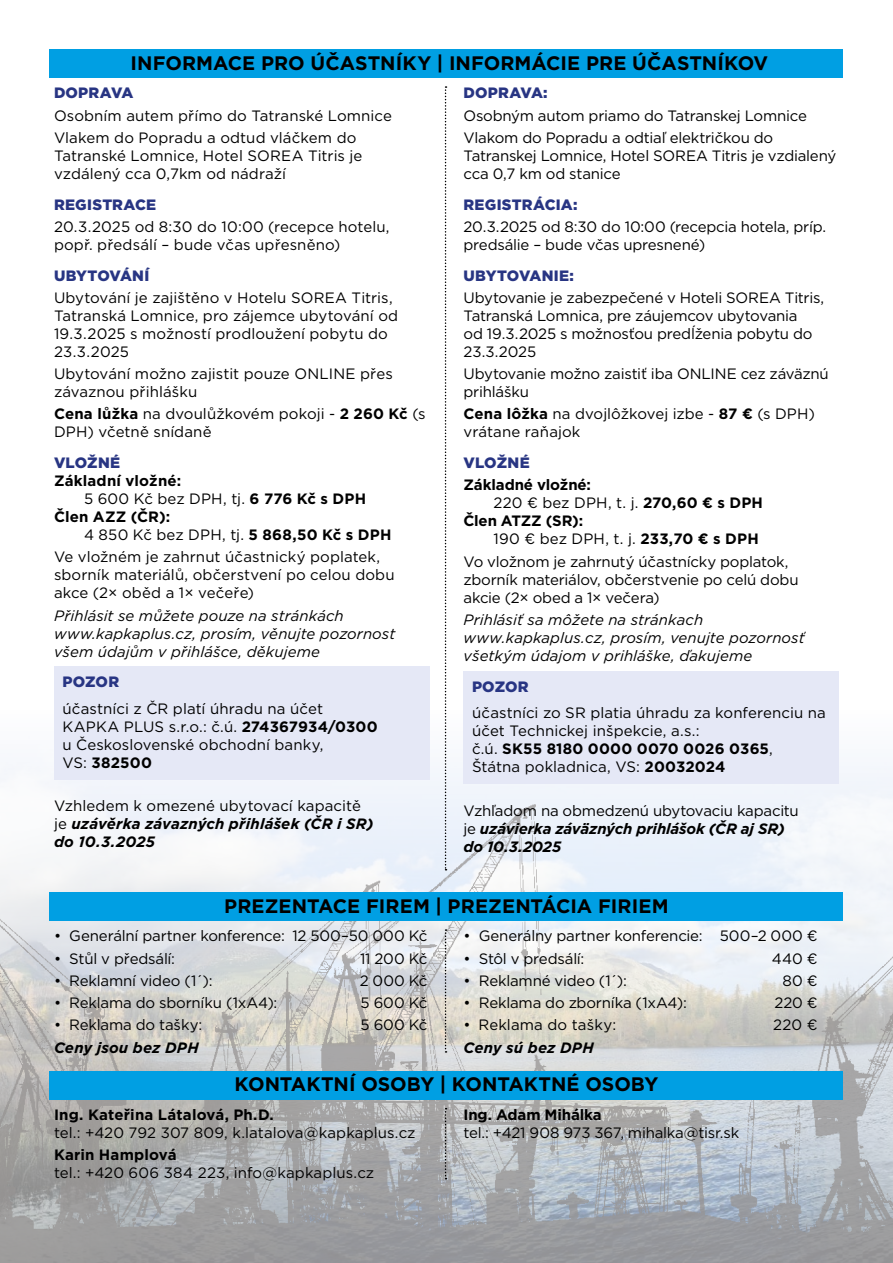
<style>
.page{position:relative;width:893px;height:1263px;background:#fff}
.page>*{position:absolute;margin:0;border:0;box-sizing:border-box;transform-origin:0 0}
.t1{font:700 19.5px "Gotham";color:#000}
.t2{font:15px/18px "Gotham";letter-spacing:-.005em;color:#000}
.t3{font:italic 15px/18px "Gotham";letter-spacing:.005em;color:#000}
.t4{font:italic 700 15px/18px "Gotham";color:#000}
.t5{font:700 15px "Gotham";letter-spacing:.005em;color:#000}
.t6{font:900 15px "Gotham";letter-spacing:.01em;color:#283583}
.t7{font:700 15px "Gotham";letter-spacing:-.015em;color:#000}
.s1{font-weight:700}
.s2{font-weight:400;font-style:normal}
</style>
<div class="page">
<img style="left:0;top:736px;width:893px;height:527px">
<div style="left:54px;top:667px;width:375px;height:32px;background:#e5e8f6"></div>
<div style="left:54px;top:693px;width:375px;height:86px;background:#e5e8f6"></div>
<div style="left:463px;top:671px;width:376px;height:32px;background:#e5e8f6"></div>
<div style="left:463px;top:698px;width:376px;height:86px;background:#e5e8f6"></div>
<div style="left:50px;top:50px;width:793px;height:28px;background:#009fe3"></div>
<div style="left:50px;top:893px;width:793px;height:28px;background:#009fe3"></div>
<div style="left:50px;top:1071px;width:793px;height:28px;background:#009fe3"></div>
<svg style="left:445px;top:929px;width:2px;height:124px"></svg>
<svg style="left:445px;top:1108px;width:2px;height:71px"></svg>
<svg style="left:445px;top:86px;width:2px;height:784px"></svg>
<h1 class="t1" style="left:131px;top:50px;width:639px">INFORMACE PRO ÚČASTNÍKY | INFORMÁCIE PRE ÚČASTNÍKOV</h1>
<p class="t6" style="left:54px;top:83px;width:81px">DOPRAVA</p>
<p class="t2" style="left:54px;top:104px;width:339px;line-height:22.2px">Osobním autem přímo do Tatranské Lomnice<br>Vlakem do Popradu a odtud vláčkem do</p>
<p class="t2" style="left:54px;top:146px;width:310px">Tatranské Lomnice, Hotel SOREA Titris je vzdálený cca 0,7km od nádraží</p>
<p class="t6" style="left:54px;top:194px;width:104px">REGISTRACE</p>
<p class="t2" style="left:54px;top:217px;width:337px">20.3.2025 od 8:30 do 10:00 (recepce hotelu, popř. předsálí – bude včas upřesněno)</p>
<p class="t6" style="left:54px;top:265px;width:97px">UBYTOVÁNÍ</p>
<p class="t2" style="left:54px;top:288px;width:346px">Ubytování je zajištěno v Hotelu SOREA Titris, Tatranská Lomnice, pro zájemce ubytování od 19.3.2025 s možností prodloužení pobytu do 23.3.2025</p>
<p class="t2" style="left:54px;top:364px;width:340px">Ubytování možno zajistit pouze ONLINE přes závaznou přihlášku</p>
<p class="t2" style="left:54px;top:405px;width:373px"><span class="s1">Cena lůžka</span> na dvoulůžkovém pokoji - <span class="s1">2 260 Kč</span> (s<br>DPH) včetně snídaně</p>
<p class="t6" style="left:54px;top:452px;width:68px">VLOŽNÉ</p>
<p class="t5" style="left:54px;top:471px;width:129px">Základní vložné:</p>
<p class="t2" style="left:84px;top:489px;width:284px">5 600 Kč bez DPH, tj. <span class="s1">6 776 Kč s DPH</span></p>
<p class="t5" style="left:54px;top:507px;width:118px">Člen AZZ (ČR):</p>
<p class="t2" style="left:84px;top:525px;width:309px">4 850 Kč bez DPH, tj. <span class="s1">5 868,50 Kč s DPH</span></p>
<p class="t2" style="left:54px;top:548px;width:342px">Ve vložném je zahrnut účastnický poplatek, sborník materiálů, občerstvení po celou dobu akce (2× oběd a 1× večeře)</p>
<p class="t3" style="left:54px;top:606px;width:343px">Přihlásit se můžete pouze na stránkách www.kapkaplus.cz, prosím, věnujte pozornost všem údajům v přihlášce, děkujeme</p>
<p class="t6" style="left:63px;top:672px;width:58px">POZOR</p>
<p class="t2" style="left:63px;top:699px;width:317px">účastníci z ČR platí úhradu na účet<br>KAPKA PLUS s.r.o.: č.ú. <span class="s1">274367934/0300 </span>u Československé obchodní banky,<br>VS: <span class="s1">382500</span></p>
<p class="t4" style="left:54px;top:797px;width:321px"><span class="s2">Vzhledem k omezené ubytovací kapacitě je</span> uzávěrka závazných přihlášek (ČR i SR) do 10.3.2025</p>
<p class="t6" style="left:463px;top:83px;width:86px">DOPRAVA:</p>
<p class="t2" style="left:463px;top:104px;width:345px;line-height:22.2px">Osobným autom priamo do Tatranskej Lomnice<br>Vlakom do Popradu a odtiaľ električkou do</p>
<p class="t2" style="left:463px;top:146px;width:374px">Tatranskej Lomnice, Hotel SOREA Titris je vzdialený cca 0,7 km od stanice</p>
<p class="t6" style="left:463px;top:194px;width:115px">REGISTRÁCIA:</p>
<p class="t2" style="left:463px;top:217px;width:364px">20.3.2025 od 8:30 do 10:00 (recepcia hotela, príp. predsálie – bude včas upresnené)</p>
<p class="t6" style="left:463px;top:265px;width:112px">UBYTOVANIE:</p>
<p class="t2" style="left:463px;top:288px;width:362px">Ubytovanie je zabezpečené v Hoteli SOREA Titris, Tatranská Lomnica, pre záujemcov ubytovania<br>od 19.3.2025 s možnosťou predĺženia pobytu do 23.3.2025</p>
<p class="t2" style="left:463px;top:364px;width:367px">Ubytovanie možno zaistiť iba ONLINE cez záväznú prihlášku</p>
<p class="t2" style="left:463px;top:405px;width:353px"><span class="s1">Cena lôžka</span> na dvojlôžkovej izbe - <span class="s1">87 €</span> (s DPH) vrátane raňajok</p>
<p class="t6" style="left:463px;top:452px;width:68px">VLOŽNÉ</p>
<p class="t5" style="left:463px;top:475px;width:129px">Základné vložné:</p>
<p class="t2" style="left:493px;top:494px;width:271px">220 € bez DPH, t. j. <span class="s1">270,60 € s DPH</span></p>
<p class="t7" style="left:463px;top:511px;width:121px">Člen ATZZ (SR):</p>
<p class="t2" style="left:493px;top:530px;width:267px">190 € bez DPH, t. j. <span class="s1">233,70 € s DPH</span></p>
<p class="t2" style="left:463px;top:552px;width:337px">Vo vložnom je zahrnutý účastnícky poplatok, zborník materiálov, občerstvenie po celú dobu akcie (2× obed a 1× večera)</p>
<p class="t3" style="left:463px;top:610px;width:343px">Prihlásiť sa môžete na stránkach www.kapkaplus.cz, prosím, venujte pozornosť všetkým údajom v prihláške, ďakujeme</p>
<p class="t6" style="left:472px;top:676px;width:58px">POZOR</p>
<p class="t2" style="left:472px;top:703px;width:355px">účastníci zo SR platia úhradu za konferenciu na účet Technickej inšpekcie, a.s.:<br>č.ú. <span class="s1">SK55 8180 0000 0070 0026 0365</span>,<br>Štátna pokladnica, VS: <span class="s1">20032024</span></p>
<p class="t4" style="left:463px;top:801px;width:337px"><span class="s2">Vzhľadom na obmedzenú ubytovaciu kapacitu je</span> uzávierka záväzných prihlášok (ČR aj SR) do 10.3.2025</p>
<h1 class="t1" style="left:224px;top:893px;width:446px">PREZENTACE FIREM | PREZENTÁCIA FIRIEM</h1>
<p class="t2" style="left:54px;top:927px;width:375px">• Generální partner konference: 12 500–50 000 Kč</p>
<p class="t2" style="left:54px;top:949px;width:122px">• Stůl v předsálí:</p>
<p class="t2" style="left:360px;top:949px;width:69px">11 200 Kč</p>
<p class="t2" style="left:54px;top:971px;width:160px">• Reklamní video (1´):</p>
<p class="t2" style="left:360px;top:971px;width:69px">2 000 Kč</p>
<p class="t2" style="left:54px;top:993px;width:225px">• Reklama do sborníku (1xA4):</p>
<p class="t2" style="left:361px;top:993px;width:68px">5 600 Kč</p>
<p class="t2" style="left:54px;top:1016px;width:150px">• Reklama do tašky:</p>
<p class="t2" style="left:361px;top:1016px;width:68px">5 600 Kč</p>
<p class="t4" style="left:54px;top:1038px;width:146px">Ceny jsou bez DPH</p>
<p class="t2" style="left:463px;top:927px;width:356px">• Generálny partner konferencie: 500–2 000 €</p>
<p class="t2" style="left:463px;top:949px;width:122px">• Stôl v predsálí:</p>
<p class="t2" style="left:772px;top:949px;width:47px">440 €</p>
<p class="t2" style="left:463px;top:971px;width:165px">• Reklamné video (1´):</p>
<p class="t2" style="left:783px;top:971px;width:36px">80 €</p>
<p class="t2" style="left:463px;top:993px;width:225px">• Reklama do zborníka (1xA4):</p>
<p class="t2" style="left:774px;top:993px;width:45px">220 €</p>
<p class="t2" style="left:463px;top:1016px;width:154px">• Reklama do tašky:</p>
<p class="t2" style="left:773px;top:1016px;width:46px">220 €</p>
<p class="t4" style="left:463px;top:1038px;width:132px">Ceny sú bez DPH</p>
<h1 class="t1" style="left:235px;top:1071px;width:425px">KONTAKTNÍ OSOBY | KONTAKTNÉ OSOBY</h1>
<p class="t5" style="left:54px;top:1104px;width:221px">Ing. Kateřina Látalová, Ph.D.</p>
<p class="t2" style="left:54px;top:1123px;width:363px">tel.: +420 792 307 809, k.latalova@kapkaplus.cz</p>
<p class="t5" style="left:54px;top:1145px;width:124px">Karin Hamplová</p>
<p class="t2" style="left:54px;top:1163px;width:322px">tel.: +420 606 384 223, info@kapkaplus.cz</p>
<p class="t5" style="left:463px;top:1104px;width:140px">Ing. Adam Mihálka</p>
<p class="t2" style="left:463px;top:1123px;width:277px">tel.: +421 908 973 367, mihalka@tisr.sk</p>
</div>
